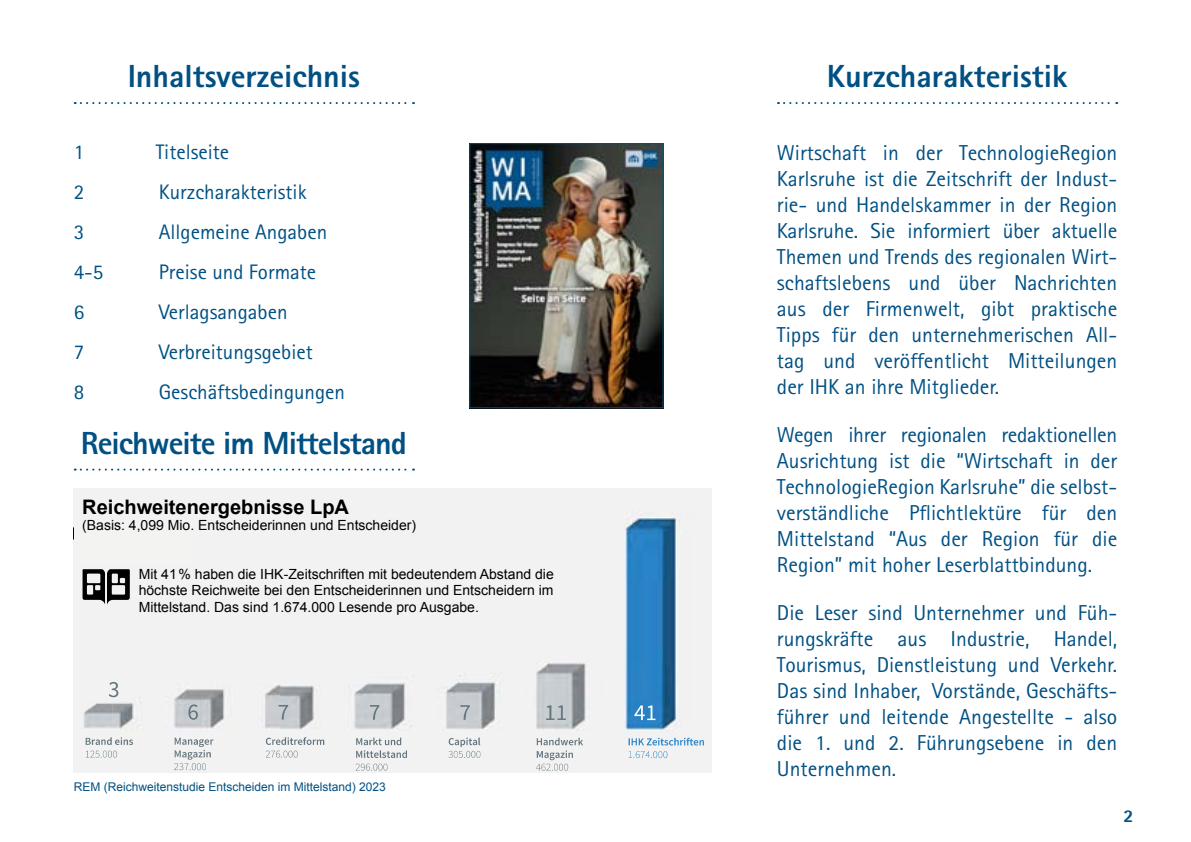
<style>
.page{position:relative;width:1191px;height:842px;background:#fff}
.page>*{position:absolute;margin:0;border:0;box-sizing:border-box;transform-origin:0 0}
.t1{font:800 32px "Rotis Sans Serif";color:#005083}
.t2{font:800 32px "Rotis Sans Serif";letter-spacing:-.03em;color:#005083}
.t3{font:21.6px/26px "Rotis Sans Serif";color:#005083;text-align:justify}
.t4{font:21px "Rotis Sans Serif";color:#005083}
.t5{font:700 20px "Arial";color:#000}
.t6{font:800 18px "Rotis Sans Serif";color:#005083}
.t7{font:14px/16.8px "Arial";color:#000;text-align:justify}
.t8{font:12px "Arial";color:#005083}
</style>
<div class="page">
<svg style="left:75px;top:102px;width:339px;height:2px"></svg>
<svg style="left:778px;top:102px;width:339px;height:2px"></svg>
<svg style="left:75px;top:469px;width:339px;height:2px"></svg>
<img style="left:471px;top:145px;width:190px;height:261px">
<div style="left:469px;top:143px;width:194px;height:265px;border:1px solid #005083"></div>
<div style="left:74px;top:737px;width:637px;height:35px;background:#f2f2f2"></div>
<img style="left:74px;top:488px;width:638px;height:249px">
<svg style="left:356px;top:738px;width:51px;height:20px"></svg>
<svg style="left:355px;top:764px;width:32px;height:7px"></svg>
<svg style="left:266px;top:737px;width:58px;height:8px"></svg>
<svg style="left:266px;top:751px;width:32px;height:7px"></svg>
<svg style="left:536px;top:738px;width:47px;height:33px"></svg>
<svg style="left:174px;top:738px;width:39px;height:32px"></svg>
<svg style="left:86px;top:737px;width:47px;height:8px"></svg>
<svg style="left:86px;top:751px;width:31px;height:7px"></svg>
<svg style="left:628px;top:738px;width:76px;height:7px"></svg>
<svg style="left:628px;top:751px;width:39px;height:7px"></svg>
<svg style="left:448px;top:738px;width:32px;height:20px"></svg>
<svg style="left:109px;top:682px;width:9px;height:15px"></svg>
<svg style="left:188px;top:704px;width:10px;height:16px"></svg>
<svg style="left:279px;top:705px;width:9px;height:14px"></svg>
<svg style="left:370px;top:705px;width:9px;height:15px"></svg>
<svg style="left:460px;top:705px;width:10px;height:15px"></svg>
<svg style="left:546px;top:705px;width:20px;height:15px"></svg>
<svg style="left:634px;top:705px;width:21px;height:15px"></svg>
<div style="left:74px;top:519px;width:118px;height:45px;background:#f3f3f2"></div>
<svg style="left:82px;top:569px;width:48px;height:36px"></svg>
<h1 class="t1" style="left:128px;top:56px;width:234px">Inhaltsverzeichnis</h1>
<h1 class="t1" style="left:827px;top:56px;width:242px">Kurzcharakteristik</h1>
<p class="t4" style="left:74px;top:140px;width:12px">1</p>
<p class="t4" style="left:156px;top:140px;width:75px">Titelseite</p>
<p class="t4" style="left:74px;top:180px;width:12px">2</p>
<p class="t4" style="left:159px;top:180px;width:149px">Kurzcharakteristik</p>
<p class="t4" style="left:74px;top:220px;width:12px">3</p>
<p class="t4" style="left:159px;top:220px;width:170px">Allgemeine Angaben</p>
<p class="t4" style="left:74px;top:260px;width:31px">4-5</p>
<p class="t4" style="left:159px;top:260px;width:159px">Preise und Formate</p>
<p class="t4" style="left:74px;top:300px;width:12px">6</p>
<p class="t4" style="left:159px;top:300px;width:130px">Verlagsangaben</p>
<p class="t4" style="left:74px;top:340px;width:12px">7</p>
<p class="t4" style="left:159px;top:340px;width:155px">Verbreitungsgebiet</p>
<p class="t4" style="left:74px;top:380px;width:12px">8</p>
<p class="t4" style="left:159px;top:380px;width:188px">Geschäftsbedingungen</p>
<h1 class="t2" style="left:81px;top:423px;width:327px">Reichweite im Mittelstand</h1>
<p class="t5" style="left:82px;top:493px;width:268px">Reichweitenergebnisse LpA</p>
<p class="t7" style="left:82px;top:517px;width:335px">(Basis: 4,099 Mio. Entscheiderinnen und Entscheider)</p>
<p class="t7" style="left:139px;top:565px;width:416px">Mit 41% haben die IHK-Zeitschriften mit bedeutendem Abstand die höchste Reichweite bei den Entscheiderinnen und Entscheidern im Mittelstand. Das sind 1.674.000 Lesende pro Ausgabe.</p>
<p class="t8" style="left:74px;top:779px;width:314px">REM (Reichweitenstudie Entscheiden im Mittelstand) 2023</p>
<p class="t3" style="left:777px;top:139px;width:342px">Wirtschaft in der TechnologieRegion Karlsruhe ist die Zeitschrift der Indust&shy;rie- und Handelskammer in der Region Karlsruhe. Sie informiert über aktuelle Themen und Trends des regionalen Wirt&shy;schaftslebens und über Nachrichten aus der Firmenwelt, gibt praktische Tipps für den unternehmerischen All&shy;tag und veröffentlicht Mitteilungen der IHK an ihre Mitglieder.</p>
<p class="t3" style="left:777px;top:421px;width:342px">Wegen ihrer regionalen redaktionellen Ausrichtung ist die “Wirtschaft in der TechnologieRegion Karlsruhe” die selbst&shy;verständliche Pflichtlektüre für den Mittelstand “Aus der Region für die Region” mit hoher Leserblattbindung.</p>
<p class="t3" style="left:777px;top:599px;width:342px">Die Leser sind Unternehmer und Füh&shy;rungskräfte aus Industrie, Handel, Tourismus, Dienstleistung und Verkehr.<br>Das sind Inhaber, Vorstände, Geschäfts&shy;führer und leitende Angestellte - also die 1. und 2. Führungsebene in den Unternehmen.</p>
<p class="t6" style="left:1123px;top:804px;width:12px">2</p>
</div>
